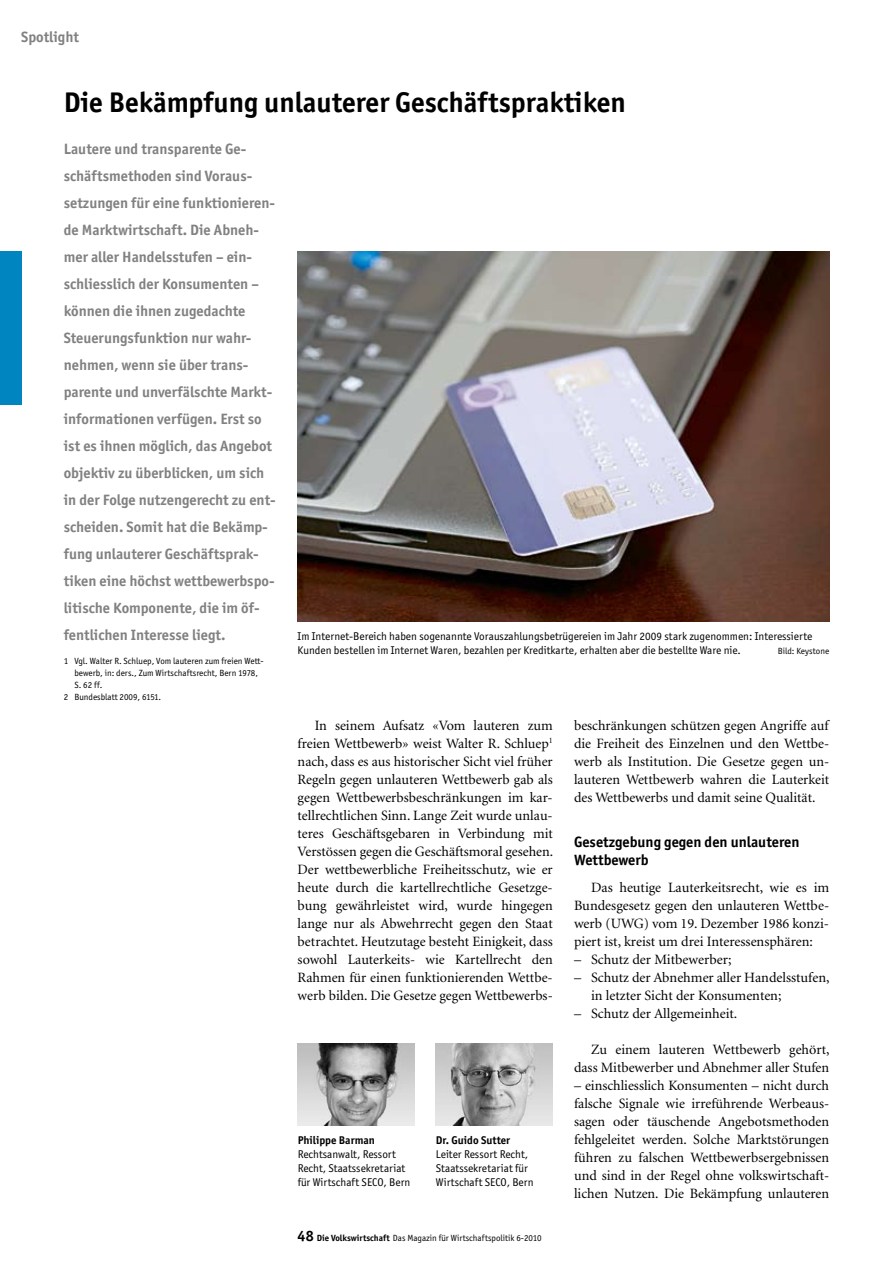
<style>
.page{position:relative;width:893px;height:1263px;background:#fff}
.page>*{position:absolute;margin:0;border:0;box-sizing:border-box;transform-origin:0 0}
.t1{font:700 28.5px "Officina San ITC";color:#000}
.t2{font:700 15px/27px "Officina San ITC";color:#818181}
.t3{font:700 15px/18px "Officina San ITC";color:#000}
.t4{font:14.25px/18px "Minion";color:#000;text-align:justify}
.t5{font:11.25px/14.2px "Officina San ITC";color:#000}
.t6{font:700 11.25px "Officina San ITC";color:#000}
.t7{font:9px "Officina San ITC";color:#000}
.s1{font-weight:700;font-size:15px}
.s2{font-weight:700}
</style>
<div class="page">
<div style="left:0;top:252px;width:21px;height:153px;background:#0085c1"></div>
<img style="left:436px;top:1044px;width:117px;height:82px">
<img style="left:298px;top:1044px;width:117px;height:82px">
<img style="left:298px;top:251px;width:531px;height:370px">
<p class="t2" style="left:21px;top:23px;width:59px">Spotlight</p>
<h1 class="t1" style="left:64px;top:84px;width:563px">Die Bekämpfung unlauterer Geschäftspraktiken</h1>
<p class="t2" style="left:64px;top:136px;width:213px">Lautere und transparente Ge&shy;schäftsmethoden sind Voraus&shy;setzungen für eine funktionieren&shy;de Marktwirtschaft. Die Abneh&shy;mer aller Handelsstufen – ein&shy;schliesslich der Konsumenten – können die ihnen zugedachte<br>Steuerungsfunktion nur wahr&shy;nehmen, wenn sie über trans&shy;parente und unverfälschte Markt&shy;informationen verfügen. Erst so ist es ihnen möglich, das Angebot objektiv zu überblicken, um sich in der Folge nutzengerecht zu ent&shy;scheiden. Somit hat die Bekämp&shy;fung unlauterer Geschäftsprak&shy;tiken eine höchst wettbewerbspo&shy;litische Komponente, die im öf&shy;fentlichen Interesse liegt.</p>
<p class="t7" style="left:64px;top:656px;width:201px">1 Vgl. Walter R. Schluep, Vom lauteren zum freien Wett-</p>
<p class="t7" style="left:74px;top:668px;width:185px">bewerb, in: ders., Zum Wirtschaftsrecht, Bern 1978,</p>
<p class="t7" style="left:74px;top:679px;width:30px">S. 62 ff.</p>
<p class="t7" style="left:64px;top:691px;width:99px">2 Bundesblatt 2009, 6151.</p>
<p class="t5" style="left:298px;top:629px;width:516px">Im Internet-Bereich haben sogenannte Vorauszahlungsbetrügereien im Jahr 2009 stark zugenommen: Interessierte<br>Kunden bestellen im Internet Waren, bezahlen per Kreditkarte, erhalten aber die bestellte Ware nie.</p>
<p class="t7" style="left:778px;top:646px;width:53px">Bild: Keystone</p>
<p class="t4" style="left:298px;top:716px;width:257px;text-indent:17px">In seinem Aufsatz «Vom lauteren zum freien Wettbewerb» weist Walter R. Schluep<sup>1 </sup>nach, dass es aus historischer Sicht viel früher Regeln gegen unlauteren Wettbewerb gab als gegen Wettbewerbsbeschränkungen im kar&shy;tellrechtlichen Sinn. Lange Zeit wurde unlau&shy;teres Geschäftsgebaren in Verbindung mit Verstössen gegen die Geschäftsmoral gesehen.<br>Der wettbewerbliche Freiheitsschutz, wie er heute durch die kartellrechtliche Gesetzge&shy;bung gewährleistet wird, wurde hingegen lange nur als Abwehrrecht gegen den Staat betrachtet. Heutzutage besteht Einigkeit, dass sowohl Lauterkeits- wie Kartellrecht den Rahmen für einen funktionierenden Wettbe&shy;werb bilden. Die Gesetze gegen Wettbewerbs-</p>
<p class="t4" style="left:574px;top:716px;width:257px">beschränkungen schützen gegen Angriffe auf die Freiheit des Einzelnen und den Wettbe&shy;werb als Institution. Die Gesetze gegen un&shy;lauteren Wettbewerb wahren die Lauterkeit des Wettbewerbs und damit seine Qualität.</p>
<p class="t3" style="left:574px;top:832px;width:227px">Gesetzgebung gegen den unlauteren<br>Wettbewerb</p>
<p class="t4" style="left:574px;top:878px;width:257px;text-indent:17px">Das heutige Lauterkeitsrecht, wie es im Bundesgesetz gegen den unlauteren Wettbe&shy;werb (UWG) vom 19. Dezember 1986 konzi&shy;piert ist, kreist um drei Interessensphären:</p>
<p class="t4" style="left:574px;top:950px;width:159px">– Schutz der Mitbewerber;</p>
<p class="t4" style="left:591px;top:968px;width:240px;text-indent:-17px">– Schutz der Abnehmer aller Handelsstufen, in letzter Sicht der Konsumenten;</p>
<p class="t4" style="left:574px;top:1004px;width:165px">– Schutz der Allgemeinheit.</p>
<p class="t4" style="left:574px;top:1040px;width:257px;text-align:right">Zu einem lauteren Wettbewerb gehört, dass Mitbewerber und Abnehmer aller Stufen</p>
<p class="t4" style="left:574px;top:1076px;width:257px">– einschliesslich Konsumenten – nicht durch falsche Signale wie irreführende Werbeaus&shy;sagen oder täuschende Angebotsmethoden fehlgeleitet werden. Solche Marktstörungen führen zu falschen Wettbewerbsergebnissen und sind in der Regel ohne volkswirtschaft&shy;lichen Nutzen. Die Bekämpfung unlauteren</p>
<p class="t6" style="left:298px;top:1133px;width:79px">Philippe Barman</p>
<p class="t5" style="left:298px;top:1147px;width:114px">Rechtsanwalt, Ressort<br>Recht, Staatssekretariat für Wirtschaft SECO, Bern</p>
<p class="t6" style="left:436px;top:1133px;width:76px">Dr. Guido Sutter</p>
<p class="t5" style="left:436px;top:1147px;width:99px">Leiter Ressort Recht,<br>Staatssekretariat für<br>Wirtschaft SECO, Bern</p>
<p class="t7" style="left:298px;top:1232px;width:245px"><span class="s1">48</span> <span class="s2">Die Volkswirtschaft</span> Das Magazin für Wirtschaftspolitik 6-2010</p>
</div>
